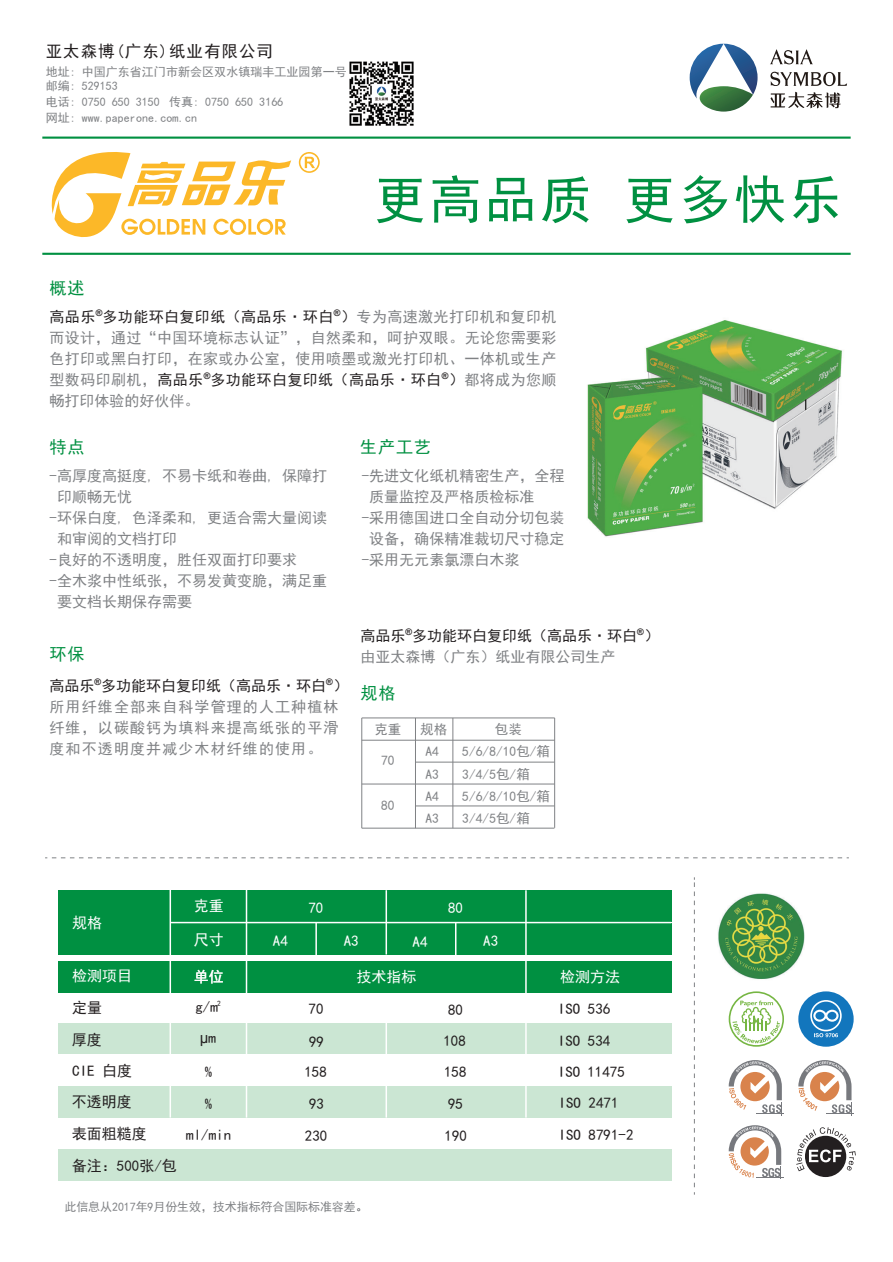
<style>
.page{position:relative;width:893px;height:1262px;background:#fff}
.page>*{position:absolute;margin:0;border:0;box-sizing:border-box;transform-origin:0 0}
.t1{font:52.5px "Sim Hei";letter-spacing:.05em;color:#009041}
.t2{font:17.1px "Sim Hei";letter-spacing:.05em;color:#009041}
.t3{font:16.5px "Sim Hei";letter-spacing:.06em;color:#231f20}
.t4{font:15px/21px "Sim Hei";color:#808285;text-align:justify}
.t5{font:15px/21px "Sim Hei";color:#231f20}
.t6{font:15px "Sim Hei";color:#fff}
.t7{font:15px "Arial";color:#231f20}
.t8{font:13.5px/22.2px "Sim Hei";color:#808285;text-align:justify}
.t9{font:12px/14.4px "Sim Hei";color:#808285}
.s1{color:#231f20}
.s2{color:#808285}
.s3{font-family:"Sim Hei"}
</style>
<div class="page">
<div style="left:58px;top:1148px;width:613px;height:32px;background:#cbe6d3"></div>
<div style="left:58px;top:1086px;width:613px;height:31px;background:#cbe6d3"></div>
<div style="left:58px;top:1023px;width:613px;height:30px;background:#cbe6d3"></div>
<div style="left:58px;top:961px;width:613px;height:31px;background:#009041"></div>
<div style="left:58px;top:890px;width:111px;height:64px;background:#009041"></div>
<div style="left:171px;top:923px;width:500px;height:31px;background:#009041"></div>
<div style="left:171px;top:890px;width:500px;height:31px;background:#009041"></div>
<img style="left:587px;top:320px;width:255px;height:217px">
<hr style="left:42px;top:137px;width:808px;height:2px;background:#009041">
<hr style="left:42px;top:253px;width:808px;height:2px;background:#009041">
<img style="left:718px;top:893px;width:87px;height:87px">
<hr style="left:415px;top:761px;width:139px;height:1px;background:#808285">
<hr style="left:362px;top:740px;width:192px;height:1px;background:#808285">
<hr style="left:362px;top:717px;width:192px;height:1px;background:#808285">
<hr style="left:362px;top:827px;width:192px;height:1px;background:#808285">
<hr style="left:362px;top:783px;width:192px;height:1px;background:#808285">
<hr style="left:415px;top:805px;width:139px;height:1px;background:#808285">
<hr style="left:452px;top:718px;width:1px;height:110px;background:#808285">
<hr style="left:554px;top:718px;width:1px;height:110px;background:#808285">
<hr style="left:415px;top:718px;width:1px;height:110px;background:#808285">
<hr style="left:361px;top:718px;width:1px;height:110px;background:#808285">
<svg style="left:51px;top:152px;width:240px;height:86px"></svg>
<svg style="left:299px;top:152px;width:21px;height:21px"></svg>
<svg style="left:796px;top:1127px;width:59px;height:50px"></svg>
<div style="left:798px;top:991px;width:55px;height:55px;background:#1276bd;border-radius:50%"></div>
<svg style="left:810px;top:1000px;width:31px;height:37px"></svg>
<svg style="left:728px;top:991px;width:56px;height:55px"></svg>
<svg style="left:728px;top:1060px;width:56px;height:55px"></svg>
<svg style="left:798px;top:1060px;width:55px;height:55px"></svg>
<svg style="left:728px;top:1125px;width:56px;height:54px"></svg>
<img style="left:349px;top:61px;width:65px;height:65px">
<svg style="left:689px;top:44px;width:68px;height:68px"></svg>
<svg style="left:770px;top:72px;width:77px;height:14px"></svg>
<svg style="left:770px;top:49px;width:43px;height:15px"></svg>
<svg style="left:770px;top:92px;width:70px;height:16px"></svg>
<svg style="left:45px;top:857px;width:803px;height:1px"></svg>
<svg style="left:694px;top:877px;width:1px;height:317px"></svg>
<hr style="left:315px;top:922px;width:2px;height:34px;background:#fff">
<hr style="left:169px;top:884px;width:2px;height:233px;background:#fff">
<hr style="left:246px;top:821px;width:1px;height:296px;background:#fff">
<hr style="left:385px;top:994px;width:2px;height:123px;background:#fff">
<hr style="left:385px;top:890px;width:2px;height:64px;background:#fff">
<hr style="left:525px;top:890px;width:1px;height:227px;background:#fff">
<hr style="left:455px;top:922px;width:1px;height:34px;background:#fff">
<p class="t3" style="left:46px;top:42px;width:229px">亚太森博(广东)纸业有限公司</p>
<p class="t9" style="left:46px;top:64px;width:302px">地址: 中国广东省江门市新会区双水镇瑞丰工业园第一号邮编: 529153</p>
<p class="t9" style="left:46px;top:94px;width:239px;line-height:15.9px">电话: 0750 650 3150 传真: 0750 650 3166网址: www.paperone.com.cn</p>
<p class="t2" style="left:50px;top:279px;width:36px">概述</p>
<h1 class="t1" style="left:374px;top:173px;width:469px">更高品质 更多快乐</h1>
<p class="t4" style="left:50px;top:307px;width:508px"><span class="s1">高品乐</span><sup>®</sup><span class="s1">多功能环白复印纸（高品乐·环白</span><sup>®</sup><span class="s1">）</span>专为高速激光打印机和复印机而设计，通过“中国环境标志认证”，自然柔和，呵护双眼。无论您需要彩色打印或黑白打印，在家或办公室，使用喷墨或激光打印机、一体机或生产型数码印刷机，<span class="s1">高品乐</span><sup>®</sup><span class="s1">多功能环白复印纸（高品乐·环白</span><sup>®</sup><span class="s1">）</span>都将成为您顺畅打印体验的好伙伴。</p>
<p class="t2" style="left:50px;top:439px;width:36px">特点</p>
<p class="t2" style="left:360px;top:439px;width:72px">生产工艺</p>
<p class="t4" style="left:50px;top:465px;width:279px">-高厚度高挺度, 不易卡纸和卷曲, 保障打</p>
<p class="t4" style="left:57px;top:486px;width:76px">印顺畅无忧</p>
<p class="t4" style="left:50px;top:507px;width:279px">-环保白度, 色泽柔和, 更适合需大量阅读</p>
<p class="t4" style="left:57px;top:528px;width:121px">和审阅的文档打印</p>
<p class="t4" style="left:50px;top:549px;width:249px">-良好的不透明度，胜任双面打印要求</p>
<p class="t4" style="left:50px;top:570px;width:279px">-全木浆中性纸张，不易发黄变脆，满足重</p>
<p class="t4" style="left:57px;top:591px;width:136px">要文档长期保存需要</p>
<p class="t4" style="left:362px;top:465px;width:204px">-先进文化纸机精密生产，全程</p>
<p class="t4" style="left:369px;top:486px;width:167px">质量监控及严格质检标准</p>
<p class="t4" style="left:362px;top:507px;width:204px">-采用德国进口全自动分切包装</p>
<p class="t4" style="left:369px;top:528px;width:197px">设备，确保精准裁切尺寸稳定</p>
<p class="t4" style="left:362px;top:549px;width:159px">-采用无元素氯漂白木浆</p>
<p class="t5" style="left:360px;top:625px;width:300px">高品乐<sup>®</sup>多功能环白复印纸（高品乐·环白<sup>®</sup>）<span class="s2">由亚太森博（广东）纸业有限公司生产</span></p>
<p class="t2" style="left:50px;top:645px;width:36px">环保</p>
<p class="t5" style="left:50px;top:675px;width:300px">高品乐<sup>®</sup>多功能环白复印纸（高品乐·环白<sup>®</sup>）</p>
<p class="t2" style="left:360px;top:684px;width:36px">规格</p>
<p class="t4" style="left:50px;top:696px;width:290px">所用纤维全部来自科学管理的人工种植林纤维，以碳酸钙为填料来提高纸张的平滑度和不透明度并减少木材纤维的使用。</p>
<p class="t8" style="left:374px;top:718px;width:29px">克重</p>
<p class="t8" style="left:420px;top:718px;width:28px">规格</p>
<p class="t8" style="left:462px;top:718px;width:89px;text-align:left;text-indent:33px">包装<br>5/6/8/10包/箱<br>3/4/5包/箱<br>5/6/8/10包/箱<br>3/4/5包/箱</p>
<p class="t8" style="left:381px;top:748px;width:15px">70</p>
<p class="t8" style="left:425px;top:740px;width:15px">A4<br>A3<br>A4<br>A3</p>
<p class="t8" style="left:381px;top:794px;width:15px">80</p>
<p class="t6" style="left:72px;top:915px;width:32px">规格</p>
<p class="t6" style="left:72px;top:968px;width:62px">检测项目</p>
<p class="t6" style="left:194px;top:898px;width:31px">克重</p>
<p class="t6" style="left:194px;top:931px;width:31px">尺寸</p>
<p class="t6" style="left:194px;top:969px;width:31px">单位</p>
<p class="t6" style="left:356px;top:969px;width:61px">技术指标</p>
<p class="t6" style="left:560px;top:969px;width:61px">检测方法</p>
<p class="t6" style="left:308px;top:900px;width:16px">70</p>
<p class="t6" style="left:448px;top:900px;width:16px">80</p>
<p class="t6" style="left:343px;top:933px;width:16px">A3</p>
<p class="t6" style="left:412px;top:933px;width:16px">A4</p>
<p class="t6" style="left:483px;top:933px;width:16px">A3</p>
<p class="t6" style="left:273px;top:933px;width:16px">A4</p>
<p class="t5" style="left:195px;top:996px;width:27px">g/m<sup>2</sup></p>
<p class="t5" style="left:72px;top:997px;width:31px">定量</p>
<p class="t5" style="left:308px;top:998px;width:16px">70</p>
<p class="t5" style="left:558px;top:998px;width:54px">ISO 536</p>
<p class="t5" style="left:448px;top:999px;width:16px">80</p>
<p class="t5" style="left:72px;top:1028px;width:31px">厚度</p>
<p class="t7" style="left:200px;top:1028px;width:18px">µ<span class="s3">m</span></p>
<p class="t5" style="left:309px;top:1030px;width:16px">99</p>
<p class="t5" style="left:443px;top:1029px;width:24px">108</p>
<p class="t5" style="left:558px;top:1030px;width:54px">ISO 534</p>
<p class="t5" style="left:72px;top:1060px;width:61px">CIE 白度</p>
<p class="t5" style="left:205px;top:1061px;width:9px">%</p>
<p class="t5" style="left:304px;top:1061px;width:24px">158</p>
<p class="t5" style="left:558px;top:1061px;width:68px">ISO 11475</p>
<p class="t5" style="left:444px;top:1061px;width:24px">158</p>
<p class="t5" style="left:72px;top:1091px;width:61px">不透明度</p>
<p class="t5" style="left:205px;top:1092px;width:9px">%</p>
<p class="t5" style="left:309px;top:1093px;width:16px">93</p>
<p class="t5" style="left:448px;top:1093px;width:16px">95</p>
<p class="t5" style="left:558px;top:1092px;width:61px">ISO 2471</p>
<p class="t5" style="left:72px;top:1123px;width:76px">表面粗糙度</p>
<p class="t5" style="left:186px;top:1124px;width:47px">ml/min</p>
<p class="t5" style="left:305px;top:1124px;width:24px">230</p>
<p class="t5" style="left:444px;top:1125px;width:24px">190</p>
<p class="t5" style="left:558px;top:1124px;width:76px">ISO 8791-2</p>
<p class="t5" style="left:72px;top:1155px;width:107px">备注：500张/包</p>
<p class="t9" style="left:64px;top:1199px;width:305px">此信息从2017年9月份生效，技术指标符合国际标准容差。</p>
</div>
